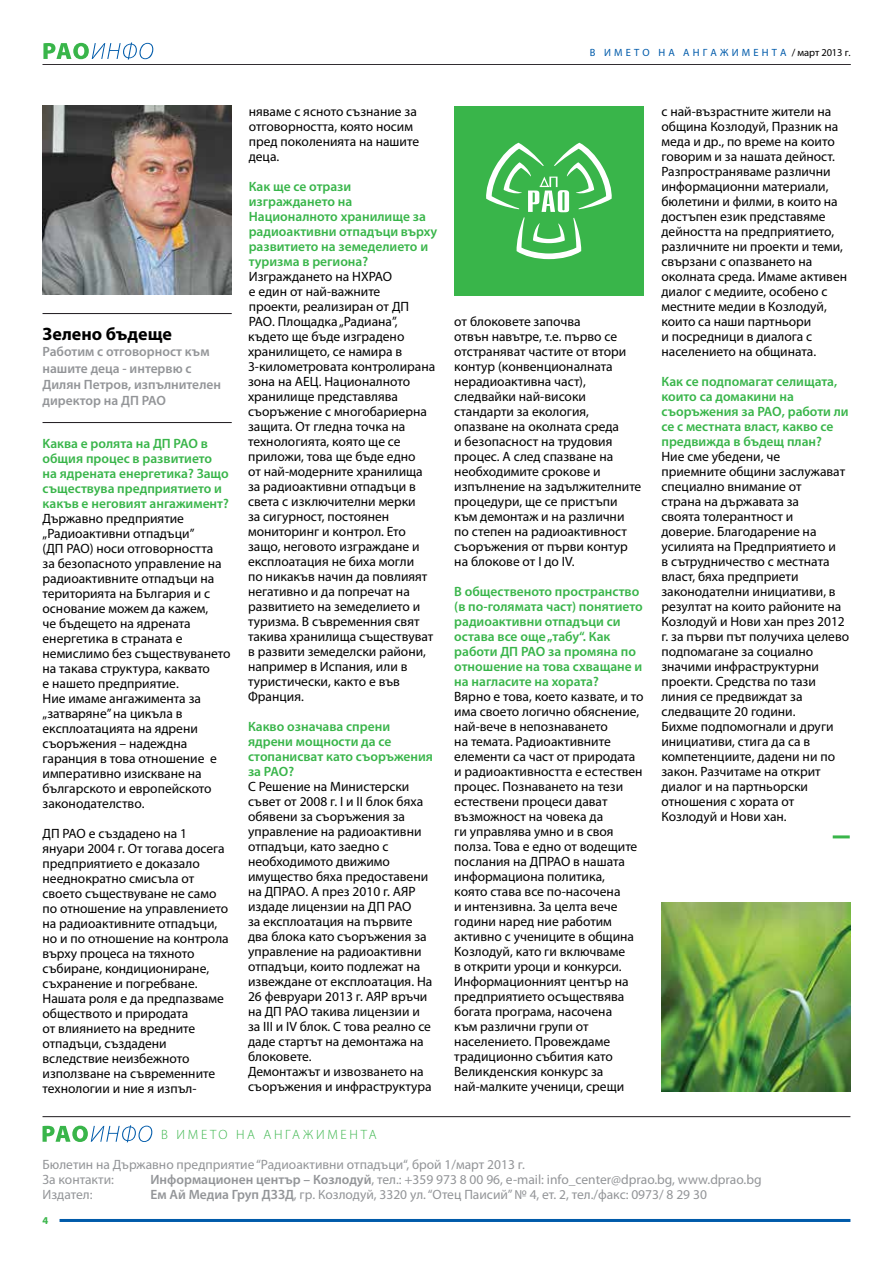
<style>
.page{position:relative;width:893px;height:1263px;background:#fff}
.page>*{position:absolute;margin:0;border:0;box-sizing:border-box;transform-origin:0 0}
.t1{font:700 18px "Myriad Pro";color:#000}
.t2{font:13.5px/15px "Myriad Pro";color:#000}
.t3{font:600 13.5px/15px "Myriad Pro";color:#39b54a}
.t4{font:13.5px/15px "Myriad Pro";color:#939598}
.t5{font:600 13.5px/16.2px "Myriad Pro";color:#939598}
.t6{font:300 13.5px "Myriad Pro";letter-spacing:.2em;color:#39b54a}
.t7{font:10.5px "Myriad Pro";letter-spacing:.3em;color:#005baa}
.t8{font:700 10.5px "Myriad Pro";color:#39b54a}
.s1{color:#000}
.s2{font-weight:600}
</style>
<div class="page">
<hr style="left:43px;top:1116px;width:807px;height:1px;background:#1d191d">
<hr style="left:43px;top:64px;width:807px;height:1px;background:#1d181c">
<svg style="left:43px;top:43px;width:110px;height:17px"></svg>
<hr style="left:60px;top:1219px;width:790px;height:3px;background:#005baa">
<hr style="left:43px;top:313px;width:189px;height:1px;background:#1d191d">
<hr style="left:43px;top:422px;width:189px;height:1px;background:#1d191d">
<hr style="left:833px;top:835px;width:17px;height:3px;background:#39b54a">
<svg style="left:43px;top:1125px;width:109px;height:17px"></svg>
<img style="left:43px;top:106px;width:189px;height:189px">
<img style="left:661px;top:903px;width:189px;height:189px">
<div style="left:454px;top:106px;width:189px;height:190px;background:#39b54a"></div>
<svg style="left:486px;top:143px;width:126px;height:116px"></svg>
<p class="t7" style="left:590px;top:47px;width:262px">В ИМЕТО НА АНГАЖИМЕНТА <span class="s1">/ март 2013 г.</span></p>
<h1 class="t1" style="left:43px;top:324px;width:131px">Зеленo бъдеще</h1>
<p class="t5" style="left:43px;top:344px;width:180px">Работим с отговорност към нашите деца - интервю с<br>Дилян Петров, изпълнителен директор на ДП РАО</p>
<p class="t3" style="left:43px;top:437px;width:188px">Kаква е ролята на ДП РАО в общия процес в развитието на ядрената енергетика? Защо съществува предприятието и какъв е неговият ангажимент?</p>
<p class="t2" style="left:43px;top:512px;width:189px">Държавно предприятие „Радиоактивни отпадъци”<br>(ДП РАО) носи отговорността<br>за безопасното управление на радиоактивните отпадъци на територията на България и с основание можем да кажем,<br>че бъдещето на ядрената енергетика в страната е немислимо без съществуването на такава структура, каквато<br>е нашето предприятие.<br>Ние имаме ангажимента за „затваряне” на цикъла в експлоатацията на ядрени съоръжения – надеждна гаранция в това отношение е императивно изискване на българското и европейското законодателство.</p>
<p class="t2" style="left:43px;top:827px;width:188px">ДП РАО е създадено на 1 януари 2004 г. От тогава досега предприятието е доказало нееднократно смисъла от своето съществуване не само по отношение на управлението на радиоактивните отпадъци, но и по отношение на контрола върху процеса на тяхното събиране, кондициониране, съхранение и погребване.<br>Нашата роля е да предпазваме обществото и природата<br>от влиянието на вредните отпадъци, създадени вследствие неизбежното използване на съвременните технологии и ние я изпъл-</p>
<p class="t2" style="left:249px;top:104px;width:172px">няваме с ясното съзнание за отговорността, която носим пред поколенията на нашите деца.</p>
<p class="t3" style="left:249px;top:179px;width:190px">Как ще се отрази изграждането на<br>Националното хранилище за радиоактивни отпадъци върху развитието на земеделието и туризма в региона?</p>
<p class="t2" style="left:248px;top:269px;width:189px">Изграждането на НХРАО<br>е един от най-важните<br>проекти, реализиран от ДП<br>РАО. Площадка „Радиана”, където ще бъде изградено хранилището, се намира в<br>3-километровата контролирана зона на АЕЦ. Националното хранилище представлява съоръжение с многобариерна защита. От гледна точка на технологията, която ще се приложи, това ще бъде едно<br>от най-модерните хранилища за радиоактивни отпадъци в света с изключителни мерки<br>за сигурност, постоянен мониторинг и контрол. Ето защо, неговото изграждане и експлоатация не биха могли<br>по никакъв начин да повлияят негативно и да попречат на развитието на земеделието и туризма. В съвременния свят такива хранилища съществуват в развити земеделски райони, например в Испания, или в туристически, както е във<br>Франция.</p>
<p class="t3" style="left:248px;top:719px;width:187px">Какво означава спрени ядрени мощности да се стопанисват като съоръжения за РАО?</p>
<p class="t2" style="left:248px;top:779px;width:186px">С Решение на Министерски съвет от 2008 г. I и II блок бяха обявени за съоръжения за управление на радиоактивни отпадъци, като заедно с необходимото движимо имущество бяха предоставени на ДПРАО. А през 2010 г. АЯР издаде лицензии на ДП РАО<br>за експлоатация на първите два блока като съоръжения за управление на радиоактивни отпадъци, които подлежат на извеждане от експлоатация. На<br>26 февруари 2013 г. АЯР връчи на ДП РАО такива лицензии и за III и IV блок. С това реално се даде стартът на демонтажа на блоковете.<br>Демонтажът и извозването на съоръжения и инфраструктура</p>
<p class="t2" style="left:454px;top:314px;width:189px">от блоковете започва<br>отвън навътре, т.е. първо се отстраняват частите от втори контур (конвенционалната нерадиоактивна част), следвайки най-високи стандарти за екология, опазване на околната среда<br>и безопасност на трудовия процес. А след спазване на необходимите срокове и изпълнение на задължителните процедури, ще се пристъпи към демонтаж и на различни по степен на радиоактивност съоръжения от първи контур на блокове от I до IV.</p>
<p class="t3" style="left:454px;top:584px;width:190px">В общественото пространство (в по-голямата част) понятието радиоактивни отпадъци си остава все още „табу“. Как работи ДП РАО за промяна по отношение на това схващане и на нагласите на хората?</p>
<p class="t2" style="left:454px;top:689px;width:191px">Вярно е това, което казвате, и то има своето логично обяснение, най-вече в непознаването<br>на темата. Радиоактивните елементи са част от природата и радиоактивността е естествен процес. Познаването на тези естествени процеси дават възможност на човека да<br>ги управлява умно и в своя полза. Това е едно от водещите послания на ДПРАО в нашата информациона политика,<br>която става все по-насочена<br>и интензивна. За целта вече години наред ние работим активно с учениците в община<br>Козлодуй, като ги включваме<br>в открити уроци и конкурси.<br>Информационният център на предприятието осъществява богата програма, насочена<br>към различни групи от населението. Провеждаме традиционно събития като<br>Великденския конкурс за най-малките ученици, срещи</p>
<p class="t2" style="left:661px;top:104px;width:187px">с най-възрастните жители на община Козлодуй, Празник на меда и др., по време на които говорим и за нашата дейност.<br>Разпространяваме различни информационни материали, бюлетини и филми, в които на достъпен език представяме дейността на предприятието, различните ни проекти и теми, свързани с опазването на околната среда. Имаме активен диалог с медиите, особено с местните медии в Козлодуй, които са наши партньори<br>и посредници в диалога с населението на общината.</p>
<p class="t3" style="left:661px;top:374px;width:189px">Как се подпомагат селищата, които са домакини на съоръжения за РАО, работи ли се с местната власт, какво се предвижда в бъдещ план?</p>
<p class="t2" style="left:661px;top:449px;width:189px">Ние сме убедени, че<br>приемните общини заслужават специално внимание от<br>страна на държавата за<br>своята толерантност и доверие. Благодарение на усилията на Предприятието и<br>в сътрудничество с местната власт, бяха предприети законодателни инициативи, в резултат на които районите на<br>Козлодуй и Нови хан през 2012 г. за първи път получиха целево подпомагане за социално значими инфраструктурни проекти. Средства по тази линия се предвиждат за следващите 20 години.<br>Бихме подпомогнали и други инициативи, стига да са в компетенциите, дадени ни по закон. Разчитаме на открит диалог и на партньорски отношения с хората от<br>Козлодуй и Нови хан.</p>
<p class="t6" style="left:161px;top:1127px;width:217px">В ИМЕТО НА АНГАЖИМЕНТА</p>
<p class="t4" style="left:43px;top:1157px;width:484px">Бюлетин на Държавно предприятие “Радиоактивни отпадъци“, брой 1/март 2013 г.<br>За контакти:</p>
<p class="t4" style="left:151px;top:1172px;width:613px"><span class="s2">Информационен център – Козлодуй</span>, тел.: +359 973 8 00 96, e-mail: info_center@dprao.bg, www.dprao.bg</p>
<p class="t4" style="left:43px;top:1187px;width:52px">Издател:</p>
<p class="t4" style="left:151px;top:1187px;width:558px"><span class="s2">Ем Ай Медиа Груп ДЗЗД</span>, гр. Козлодуй, 3320 ул. “Отец Паисий” № 4, ет. 2, тел./факс: 0973/ 8 29 30</p>
<p class="t8" style="left:43px;top:1215px;width:7px">4</p>
</div>
